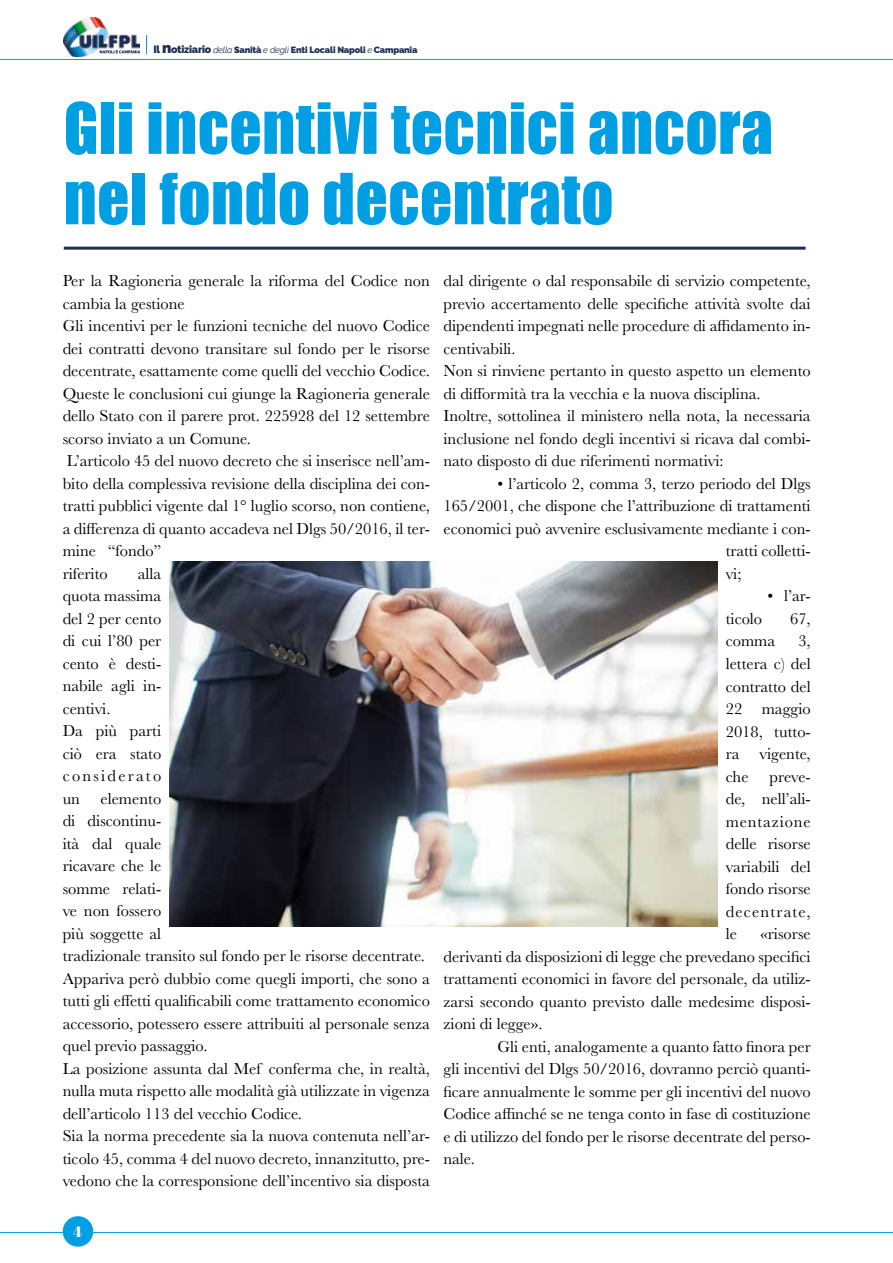
<style>
.page{position:relative;width:893px;height:1263px;background:#fff}
.page>*{position:absolute;margin:0;border:0;box-sizing:border-box;transform-origin:0 0}
.t1{font:65.1px/70.5px "Impact";letter-spacing:.01em;color:#009fe3}
.t2{font:16.5px/22.5px "Baskerville";color:#000;text-align:justify}
.t3{font:15px "Abril Fatface";color:#fff}
.t4{font:900 9px "Raleway";letter-spacing:-.02em;color:#1c2e52}
.s1{font-size:10.5px}
.s2{font-size:15px}
.s3{font-weight:400;font-style:italic}
</style>
<div class="page">
<img style="left:64px;top:18px;width:76px;height:39px">
<svg style="left:146px;top:35px;width:1px;height:18px"></svg>
<hr style="left:0;top:59px;width:893px;height:1px;background:#009fe3">
<hr style="left:0;top:1232px;width:893px;height:1px;background:#009fe3">
<div style="left:63px;top:1217px;width:29px;height:29px;background:#009fe3;border-radius:50%"></div>
<div style="left:63px;top:1216px;width:30px;height:31px;border:2px solid #009fe3;border-radius:50%"></div>
<hr style="left:64px;top:247px;width:741px;height:3px;background:#1c2e52">
<img style="left:170px;top:561px;width:547px;height:365px">
<p class="t4" style="left:153px;top:45px;width:265px"><span class="s1">Il</span> <span class="s2">n</span><span class="s1">otiziario</span> <span class="s3">della</span> Sanità <span class="s3">e degli</span> Enti Locali Napoli <span class="s3">e</span> Campania</p>
<h1 class="t1" style="left:64px;top:91px;width:711px">Gli incentivi tecnici ancora nel fondo decentrato</h1>
<p class="t2" style="left:63px;top:270px;width:369px;text-align:left">Per la Ragioneria generale la riforma del Codice non cambia la gestione<br>Gli incentivi per le funzioni tecniche del nuovo Codice dei contratti devono transitare sul fondo per le risorse decentrate, esattamente come quelli del vecchio Codice.<br>Queste le conclusioni cui giunge la Ragioneria generale dello Stato con il parere prot. 225928 del 12 settembre scorso inviato a un Comune.<br>L’articolo 45 del nuovo decreto che si inserisce nell’am&shy;bito della complessiva revisione della disciplina dei con&shy;tratti pubblici vigente dal 1° luglio scorso, non contiene, a differenza di quanto accadeva nel Dlgs 50/2016, il ter&shy;mine “fondo”<br>riferito</p>
<p class="t2" style="left:63px;top:562px;width:369px;text-align:left;text-indent:75px">alla<br>quota massima<br>del 2 per cento<br>di cui l’80 per<br>cento è desti-<br>nabile agli in-<br>centivi.<br>Da più parti<br>ciò era stato<br>considerato<br>un elemento<br>di discontinu-<br>ità dal quale<br>ricavare che le<br>somme relati-<br>ve non fossero<br>più soggette al<br>tradizionale transito sul fondo per le risorse decentrate.<br>Appariva però dubbio come quegli importi, che sono a tutti gli effetti qualificabili come trattamento economico accessorio, potessero essere attribuiti al personale senza quel previo passaggio.<br>La posizione assunta dal Mef conferma che, in realtà, nulla muta rispetto alle modalità già utilizzate in vigenza dell’articolo 113 del vecchio Codice.<br>Sia la norma precedente sia la nuova contenuta nell’ar&shy;ticolo 45, comma 4 del nuovo decreto, innanzitutto, pre&shy;vedono che la corresponsione dell’incentivo sia disposta</p>
<p class="t2" style="left:443px;top:270px;width:369px;text-align:left">dal dirigente o dal responsabile di servizio competente, previo accertamento delle specifiche attività svolte dai dipendenti impegnati nelle procedure di affidamento in&shy;centivabili.<br>Non si rinviene pertanto in questo aspetto un elemento di difformità tra la vecchia e la nuova disciplina.<br>Inoltre, sottolinea il ministero nella nota, la necessaria inclusione nel fondo degli incentivi si ricava dal combi&shy;nato disposto di due riferimenti normativi:</p>
<p class="t2" style="left:497px;top:473px;width:315px">• l’articolo 2, comma 3, terzo periodo del Dlgs</p>
<p class="t2" style="left:443px;top:495px;width:369px">165/2001, che dispone che l’attribuzione di trattamenti</p>
<p class="t2" style="left:443px;top:518px;width:369px">economici può avvenire esclusivamente mediante i con-</p>
<p class="t2" style="left:726px;top:540px;width:86px">tratti colletti-</p>
<p class="t2" style="left:726px;top:563px;width:17px">vi;</p>
<p class="t2" style="left:767px;top:585px;width:45px">• l’ar-</p>
<p class="t2" style="left:726px;top:608px;width:38px">ticolo</p>
<p class="t2" style="left:790px;top:608px;width:22px">67,</p>
<p class="t2" style="left:726px;top:630px;width:51px">comma</p>
<p class="t2" style="left:726px;top:630px;width:86px;text-indent:73px">3, lettera c) del contratto del 22 maggio 2018, tutto&shy;ra vigente, che</p>
<p class="t2" style="left:726px;top:765px;width:86px;text-indent:44px">preve&shy;de, nell’ali&shy;mentazione delle risorse variabili del fondo risorse decentrate, le</p>
<p class="t2" style="left:443px;top:923px;width:369px;text-indent:317px">«risorse derivanti da disposizioni di legge che prevedano specifici trattamenti economici in favore del personale, da utiliz&shy;zarsi secondo quanto previsto dalle medesime disposi&shy;zioni di legge».</p>
<p class="t2" style="left:443px;top:1035px;width:369px;text-indent:54px">Gli enti, analogamente a quanto fatto finora per gli incentivi del Dlgs 50/2016, dovranno perciò quanti&shy;ficare annualmente le somme per gli incentivi del nuovo Codice affinché se ne tenga conto in fase di costituzione e di utilizzo del fondo per le risorse decentrate del perso&shy;nale.</p>
<p class="t3" style="left:73px;top:1221px;width:11px">4</p>
</div>
